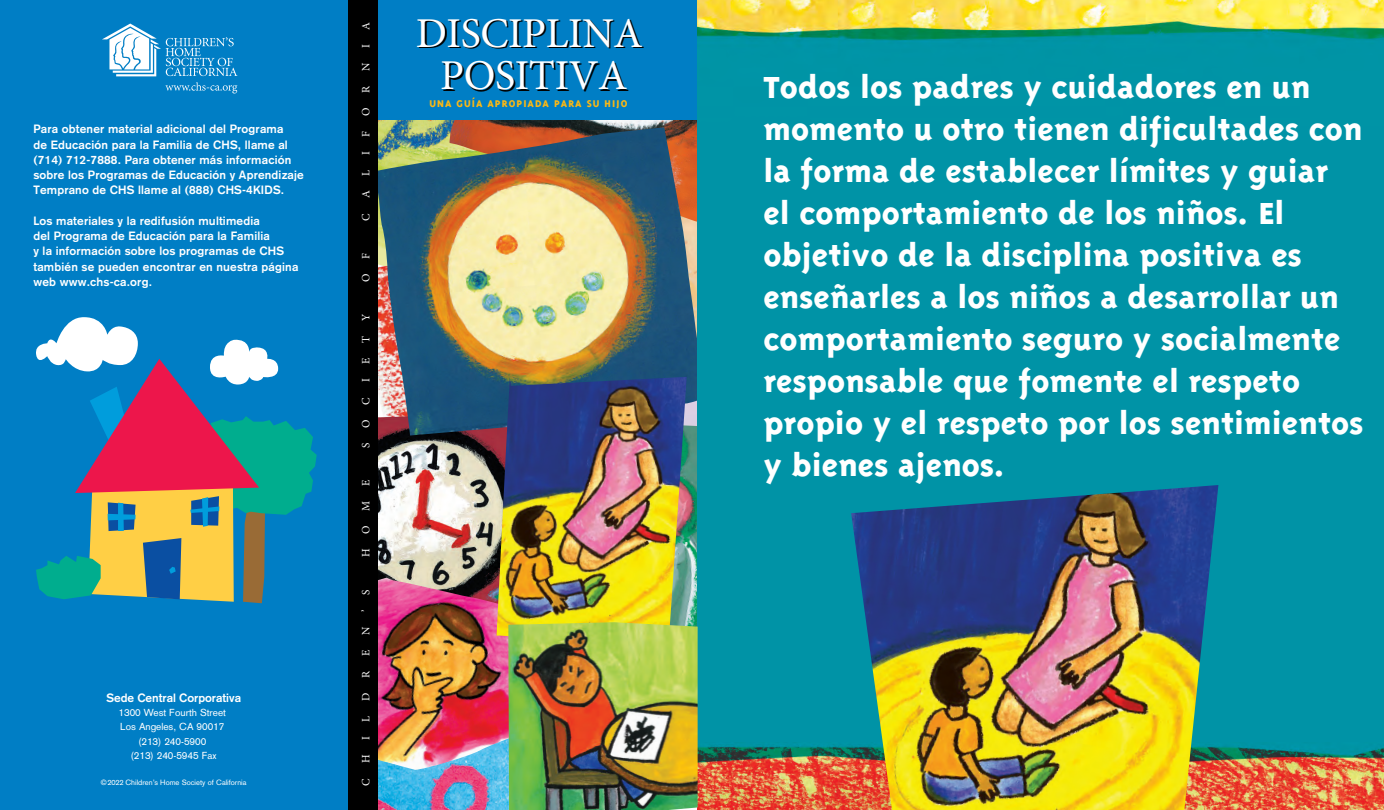
<style>
.page{position:relative;width:1384px;height:810px;background:#fff}
.page>*{position:absolute;margin:0;border:0;box-sizing:border-box;transform-origin:0 0}
.t1{font:42.5px/42.5px "Minion Pro";letter-spacing:-.01em;color:#fff;text-align:center}
.t2{font:800 35px/42px "Triplex";letter-spacing:.005em;color:#fff}
.t3{font:700 11.88px/15.2px "Akzidenz Grotesk";letter-spacing:.015em;color:#fff}
.t4{font:11.25px "Minion Pro";color:#fff}
.t5{font:800 11.25px "Triplex";letter-spacing:.09em;color:#fcb814}
.t6{font:10px/14.4px "Akzidenz Grotesk";color:#fff;text-align:center}
.t7{font:7.5px "Akzidenz Grotesk";color:#fff}
</style>
<div class="page">
<div style="left:0;top:0;width:377px;height:810px;background:#007ec5"></div>
<svg style="left:36px;top:317px;width:281px;height:286px"></svg>
<svg style="left:102px;top:24px;width:135px;height:52px"></svg>
<svg style="left:165px;top:82px;width:72px;height:11px"></svg>
<img style="left:378px;top:770px;width:130px;height:40px">
<img style="left:378px;top:436px;width:118px;height:142px">
<img style="left:378px;top:578px;width:130px;height:192px">
<img style="left:687px;top:436px;width:11px;height:186px">
<img style="left:449px;top:120px;width:248px;height:7px">
<img style="left:378px;top:127px;width:320px;height:309px">
<img style="left:496px;top:377px;width:191px;height:265px">
<div style="left:349px;top:0;width:29px;height:810px;background:#000"></div>
<div style="left:378px;top:0;width:319px;height:120px;background:#007ec5"></div>
<img style="left:698px;top:0;width:686px;height:810px">
<img style="left:851px;top:485px;width:367px;height:325px">
<img style="left:508px;top:622px;width:190px;height:188px">
<p class="t3" style="left:33px;top:122px;width:272px">Para obtener material adicional del Programa<br>de Educación para la Familia de CHS, llame al (714) 712-7888. Para obtener más información sobre los Programas de Educación y Aprendizaje Temprano de CHS llame al (888) CHS-4KIDS.</p>
<p class="t3" style="left:33px;top:213px;width:266px">Los materiales y la redifusión multimedia<br>del Programa de Educación para la Familia<br>y la información sobre los programas de CHS también se pueden encontrar en nuestra página web www.chs-ca.org.</p>
<p class="t3" style="left:106px;top:690px;width:136px">Sede Central Corporativa</p>
<p class="t6" style="left:119px;top:705px;width:109px">1300 West Fourth Street<br>Los Angeles, CA 90017 (213) 240-5900<br>(213) 240-5945 Fax</p>
<p class="t7" style="left:101px;top:778px;width:147px">©2022 Children’s Home Society of California</p>
<p class="t4" style="left:358px;top:30px;width:9px;rotate:-90deg">A</p>
<p class="t4" style="left:358px;top:48px;width:5px;rotate:-90deg">I</p>
<p class="t4" style="left:358px;top:71px;width:10px;rotate:-90deg">N</p>
<p class="t4" style="left:358px;top:93px;width:9px;rotate:-90deg">R</p>
<p class="t4" style="left:358px;top:116px;width:10px;rotate:-90deg">O</p>
<p class="t4" style="left:358px;top:137px;width:7px;rotate:-90deg">F</p>
<p class="t4" style="left:358px;top:155px;width:5px;rotate:-90deg">I</p>
<p class="t4" style="left:358px;top:176px;width:8px;rotate:-90deg">L</p>
<p class="t4" style="left:358px;top:198px;width:9px;rotate:-90deg">A</p>
<p class="t4" style="left:358px;top:221px;width:9px;rotate:-90deg">C</p>
<p class="t4" style="left:358px;top:259px;width:7px;rotate:-90deg">F</p>
<p class="t4" style="left:358px;top:282px;width:10px;rotate:-90deg">O</p>
<p class="t4" style="left:358px;top:321px;width:9px;rotate:-90deg">Y</p>
<p class="t4" style="left:358px;top:343px;width:8px;rotate:-90deg">T</p>
<p class="t4" style="left:358px;top:364px;width:8px;rotate:-90deg">E</p>
<p class="t4" style="left:358px;top:382px;width:5px;rotate:-90deg">I</p>
<p class="t4" style="left:358px;top:405px;width:9px;rotate:-90deg">C</p>
<p class="t4" style="left:358px;top:428px;width:10px;rotate:-90deg">O</p>
<p class="t4" style="left:358px;top:448px;width:7px;rotate:-90deg">S</p>
<p class="t4" style="left:358px;top:486px;width:8px;rotate:-90deg">E</p>
<p class="t4" style="left:358px;top:511px;width:12px;rotate:-90deg">M</p>
<p class="t4" style="left:358px;top:534px;width:10px;rotate:-90deg">O</p>
<p class="t4" style="left:358px;top:557px;width:10px;rotate:-90deg">H</p>
<p class="t4" style="left:358px;top:595px;width:7px;rotate:-90deg">S</p>
<p class="t4" style="left:358px;top:612px;width:4px;rotate:-90deg">’</p>
<p class="t4" style="left:358px;top:635px;width:10px;rotate:-90deg">N</p>
<p class="t4" style="left:358px;top:656px;width:8px;rotate:-90deg">E</p>
<p class="t4" style="left:358px;top:678px;width:9px;rotate:-90deg">R</p>
<p class="t4" style="left:358px;top:701px;width:10px;rotate:-90deg">D</p>
<p class="t4" style="left:358px;top:722px;width:8px;rotate:-90deg">L</p>
<p class="t4" style="left:358px;top:740px;width:5px;rotate:-90deg">I</p>
<p class="t4" style="left:358px;top:763px;width:10px;rotate:-90deg">H</p>
<p class="t4" style="left:358px;top:786px;width:9px;rotate:-90deg">C</p>
<h1 class="t1" style="left:416px;top:12px;width:229px">DISCIPLINA<br>POSITIVA</h1>
<p class="t5" style="left:429px;top:97px;width:200px">UNA GUÍA APROPIADA PARA SU HIJO</p>
<p class="t2" style="left:763px;top:66px;width:601px">Todos los padres y cuidadores en un momento u otro tienen dificultades con la forma de establecer límites y guiar<br>el comportamiento de los niños. El objetivo de la disciplina positiva es enseñarles a los niños a desarrollar un comportamiento seguro y socialmente responsable que fomente el respeto propio y el respeto por los sentimientos y bienes ajenos.</p>
</div>
